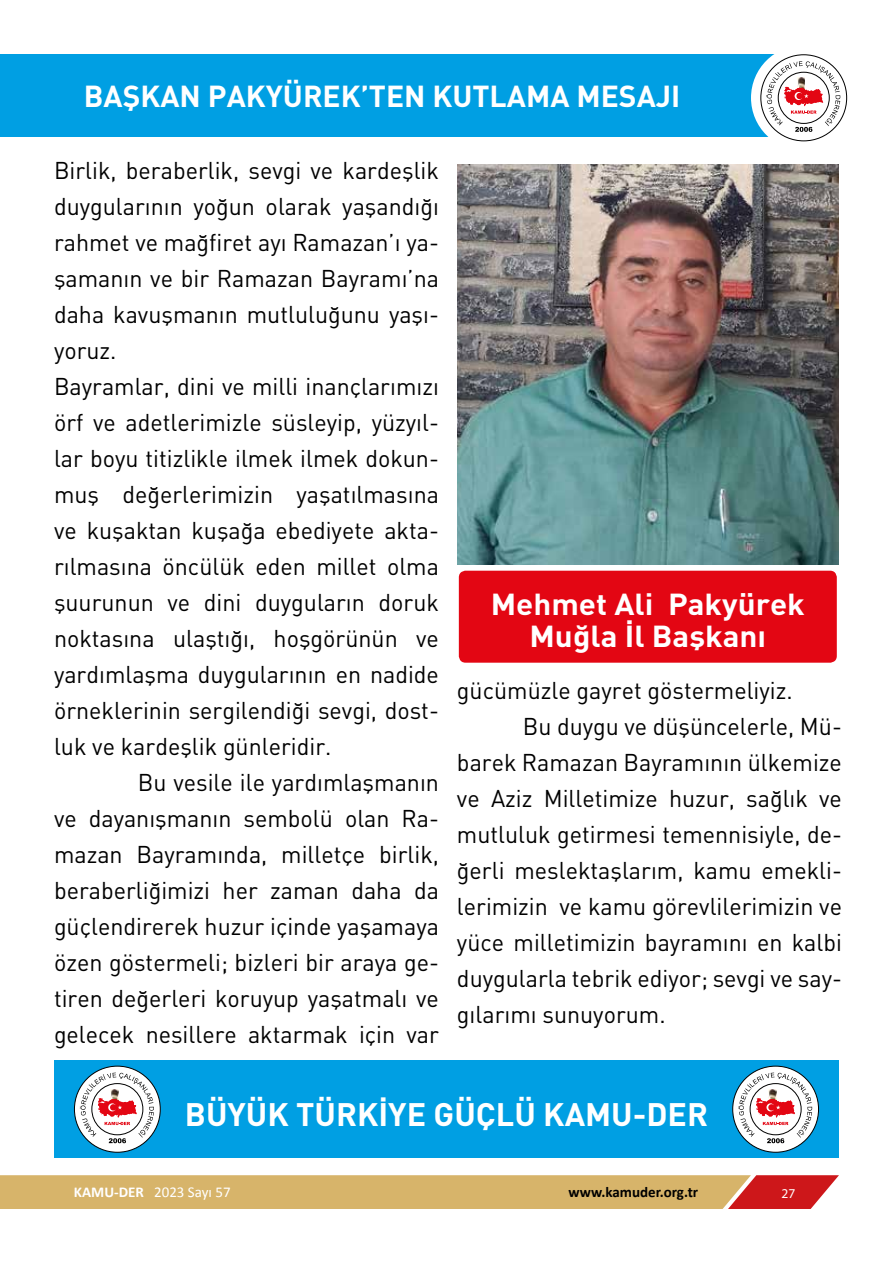
<style>
.page{position:relative;width:893px;height:1263px;background:#fff}
.page>*{position:absolute;margin:0;border:0;box-sizing:border-box;transform-origin:0 0}
.t1{font:32.1px "DINT Bold";color:#fff}
.t2{font:30px "DINT Bold";color:#fff}
.t3{font:30px/31.5px "DINT Bold";color:#fff;text-align:center;scale:1.05 1}
.t4{font:24px/36px "DINT";color:#000}
.t5{font:15px "Calibri";color:#fff}
.t6{font:700 15px "Calibri";color:#000}
.t7{font:13.5px "Myriad Pro";color:#fff}
.s1{font-weight:700}
</style>
<div class="page">
<svg style="left:0;top:1175px;width:839px;height:34px;background:#d7a666"></svg>
<div style="left:0;top:54px;width:787px;height:82px;background:#009fe3"></div>
<div style="left:751px;top:45px;width:105px;height:106px;background:#fff;border-radius:50%"></div>
<svg style="left:766px;top:61px;width:74px;height:71px"></svg>
<img style="left:457px;top:165px;width:381px;height:400px">
<div style="left:459px;top:571px;width:378px;height:92px;background:#e30613"></div>
<div style="left:54px;top:1060px;width:785px;height:98px;background:#009fe3"></div>
<svg style="left:74px;top:1066px;width:86px;height:86px"></svg>
<svg style="left:80px;top:1072px;width:74px;height:71px;background:#d4c5ca"></svg>
<div style="left:733px;top:1066px;width:85px;height:86px;background:#fff;border-radius:50%"></div>
<svg style="left:738px;top:1072px;width:74px;height:71px"></svg>
<p class="t2" style="left:84px;top:77px;width:598px">BAŞKAN PAKYÜREK’TEN KUTLAMA MESAJI</p>
<p class="t4" style="left:54px;top:152px;width:386px">Birlik, beraberlik, sevgi ve kardeşlik duygularının yoğun olarak yaşandığı rahmet ve mağfiret ayı Ramazan’ı ya&shy;şamanın ve bir Ramazan Bayramı’na daha kavuşmanın mutluluğunu yaşı&shy;yoruz.<br>Bayramlar, dini ve milli inançlarımızı örf ve adetlerimizle süsleyip, yüzyıl&shy;lar boyu titizlikle ilmek ilmek dokun&shy;muş değerlerimizin yaşatılmasına ve kuşaktan kuşağa ebediyete akta&shy;rılmasına öncülük eden millet olma şuurunun ve dini duyguların doruk noktasına ulaştığı, hoşgörünün ve yardımlaşma duygularının en nadide örneklerinin sergilendiği sevgi, dost&shy;luk ve kardeşlik günleridir.</p>
<p class="t4" style="left:54px;top:764px;width:386px;text-align:justify;text-indent:84px">Bu vesile ile yardımlaşmanın ve dayanışmanın sembolü olan Ra&shy;mazan Bayramında, milletçe birlik, beraberliğimizi her zaman daha da güçlendirerek huzur içinde yaşamaya özen göstermeli; bizleri bir araya ge&shy;tiren değerleri koruyup yaşatmalı ve gelecek nesillere aktarmak için var</p>
<p class="t3" style="left:491px;top:587px;width:301px">Mehmet Ali Pakyürek<br>Muğla İl Başkanı</p>
<p class="t4" style="left:457px;top:672px;width:337px">gücümüzle gayret göstermeliyiz.</p>
<p class="t4" style="left:523px;top:708px;width:321px">Bu duygu ve düşüncelerle, Mü-</p>
<p class="t4" style="left:457px;top:744px;width:386px">barek Ramazan Bayramının ülkemize</p>
<p class="t4" style="left:457px;top:780px;width:386px">ve Aziz Milletimize huzur, sağlık ve</p>
<p class="t4" style="left:457px;top:816px;width:386px">mutluluk getirmesi temennisiyle, de-</p>
<p class="t4" style="left:457px;top:852px;width:386px">ğerli meslektaşlarım, kamu emekli-</p>
<p class="t4" style="left:457px;top:888px;width:386px">lerimizin ve kamu görevlilerimizin ve</p>
<p class="t4" style="left:457px;top:924px;width:386px">yüce milletimizin bayramını en kalbi</p>
<p class="t4" style="left:457px;top:960px;width:386px">duygularla tebrik ediyor; sevgi ve say-</p>
<p class="t4" style="left:457px;top:996px;width:210px">gılarımı sunuyorum.</p>
<h1 class="t1" style="left:185px;top:1093px;width:525px">BÜYÜK TÜRKİYE GÜÇLÜ KAMU-DER</h1>
<p class="t5" style="left:74px;top:1182px;width:158px"><span class="s1">KAMU-DER</span> 2023 Sayı 57</p>
<p class="t6" style="left:569px;top:1182px;width:131px">www.kamuder.org.tr</p>
<p class="t7" style="left:775px;top:1184px;width:22px">2727</p>
</div>
